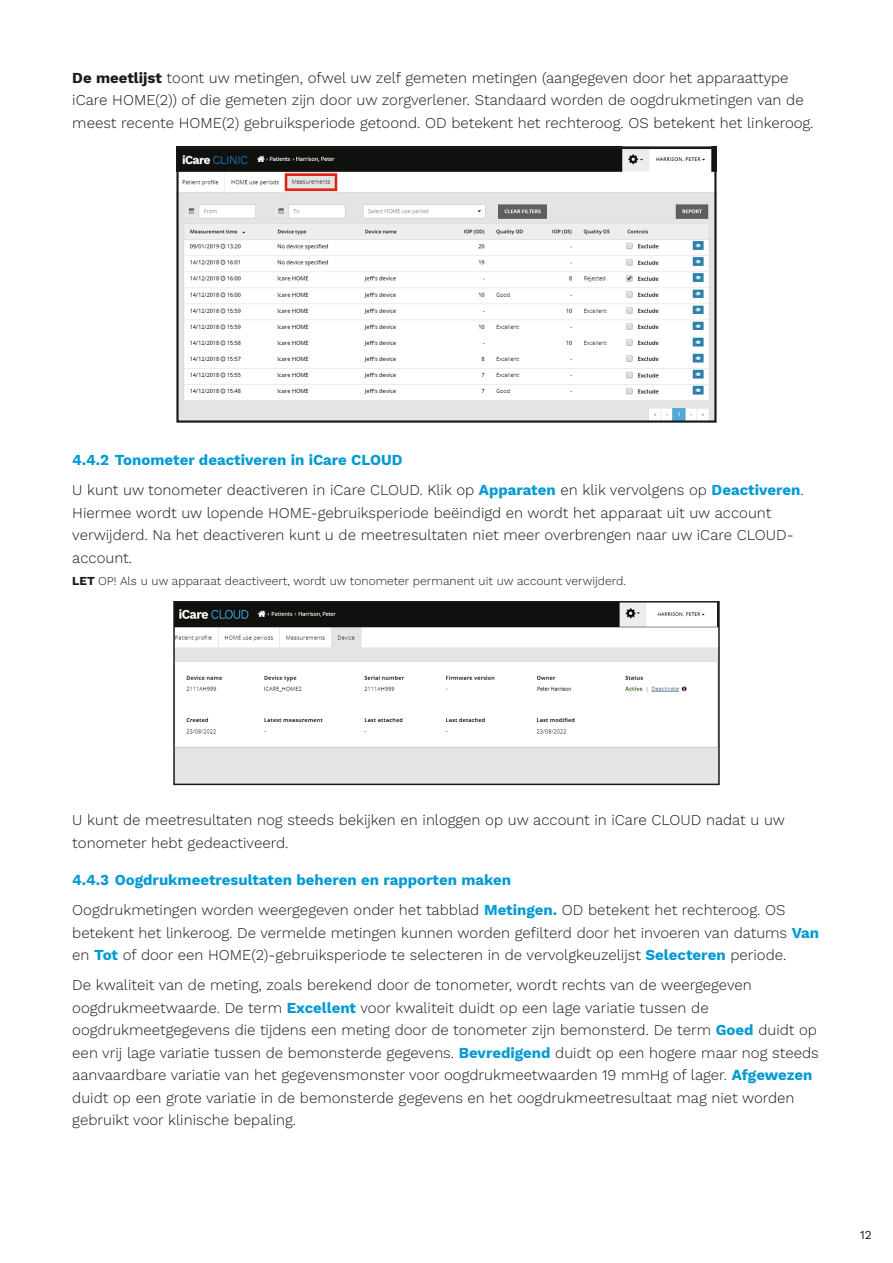
<style>
.page{position:relative;width:893px;height:1263px;background:#fff}
.page>*{position:absolute;margin:0;border:0;box-sizing:border-box;transform-origin:0 0}
.Body_text{font:300 15px/22.5px "Work Sans";color:#191917}
.t1{font:700 15px "Work Sans";color:#009ad2}
.Safety_info_texts_first_word_bold{font:300 12px "Work Sans";color:#191917}
.t2{font:12px "Work Sans";color:#191917}
.s1{font-weight:700}
.s2{font-weight:700;color:#009ad2}
</style>
<div class="page">
<img style="left:179px;top:150px;width:534px;height:270px">
<div style="left:176px;top:147px;width:540px;height:276px;border:2px solid #191917"></div>
<img style="left:176px;top:604px;width:541px;height:178px">
<div style="left:173px;top:601px;width:547px;height:184px;border:2px solid #191917"></div>
<p class="Body_text" style="left:72px;top:66px;width:743px"><span class="s1">De meetlijst</span> toont uw metingen, ofwel uw zelf gemeten metingen (aangegeven door het apparaattype iCare HOME(2)) of die gemeten zijn door uw zorgverlener. Standaard worden de oogdrukmetingen van de meest recente HOME(2) gebruiksperiode getoond. OD betekent het rechteroog. OS betekent het linkeroog.</p>
<p class="t1" style="left:72px;top:449px;width:332px">4.4.2 Tonometer deactiveren in iCare CLOUD</p>
<p class="Body_text" style="left:72px;top:478px;width:733px">U kunt uw tonometer deactiveren in iCare CLOUD. Klik op <span class="s2">Apparaten</span> en klik vervolgens op <span class="s2">Deactiveren</span>.<br>Hiermee wordt uw lopende HOME-gebruiksperiode beëindigd en wordt het apparaat uit uw account verwijderd. Na het deactiveren kunt u de meetresultaten niet meer overbrengen naar uw iCare CLOUD&shy;account.</p>
<p class="Safety_info_texts_first_word_bold" style="left:72px;top:572px;width:555px"><span class="s1">LET</span> OP! Als u uw apparaat deactiveert, wordt uw tonometer permanent uit uw account verwijderd.</p>
<p class="Body_text" style="left:72px;top:808px;width:714px">U kunt de meetresultaten nog steeds bekijken en inloggen op uw account in iCare CLOUD nadat u uw tonometer hebt gedeactiveerd.</p>
<p class="t1" style="left:72px;top:869px;width:440px">4.4.3 Oogdrukmeetresultaten beheren en rapporten maken</p>
<p class="Body_text" style="left:72px;top:898px;width:748px">Oogdrukmetingen worden weergegeven onder het tabblad <span class="s2">Metingen.</span> OD betekent het rechteroog. OS betekent het linkeroog. De vermelde metingen kunnen worden gefilterd door het invoeren van datums <span class="s2">Van </span>en <span class="s2">Tot</span> of door een HOME(2)-gebruiksperiode te selecteren in de vervolgkeuzelijst <span class="s2">Selecteren</span> periode.</p>
<p class="Body_text" style="left:72px;top:973px;width:748px">De kwaliteit van de meting, zoals berekend door de tonometer, wordt rechts van de weergegeven oogdrukmeetwaarde. De term <span class="s2">Excellent</span> voor kwaliteit duidt op een lage variatie tussen de oogdrukmeetgegevens die tijdens een meting door de tonometer zijn bemonsterd. De term <span class="s2">Goed</span> duidt op een vrij lage variatie tussen de bemonsterde gegevens. <span class="s2">Bevredigend</span> duidt op een hogere maar nog steeds aanvaardbare variatie van het gegevensmonster voor oogdrukmeetwaarden 19 mmHg of lager. <span class="s2">Afgewezen </span>duidt op een grote variatie in de bemonsterde gegevens en het oogdrukmeetresultaat mag niet worden gebruikt voor klinische bepaling.</p>
<p class="t2" style="left:860px;top:1225px;width:13px">12</p>
</div>
